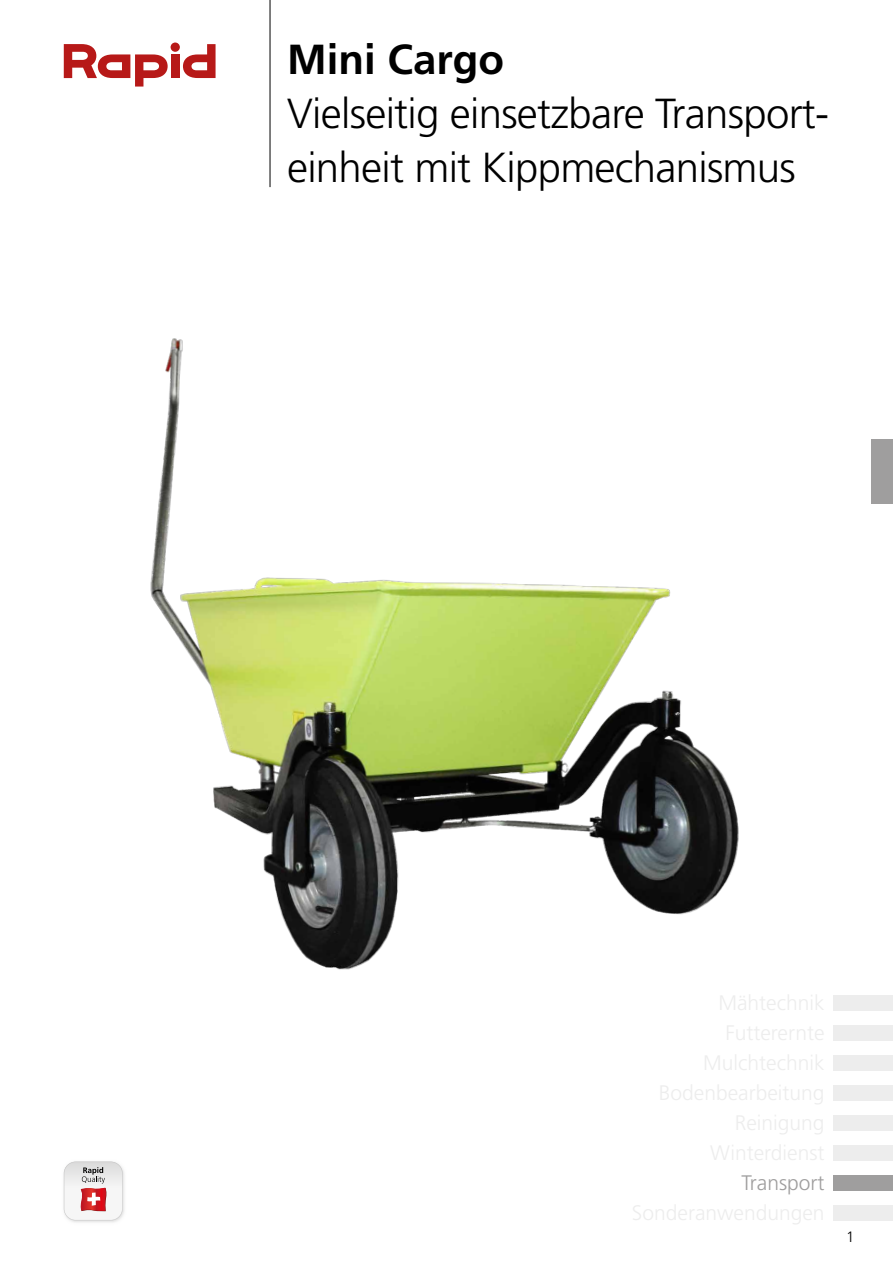
<style>
.page{position:relative;width:893px;height:1263px;background:#fff}
.page>*{position:absolute;margin:0;border:0;box-sizing:border-box;transform-origin:0 0}
.t1{font:300 42px/54px "Frutiger";letter-spacing:-.015em;color:#000}
.t2{font:700 42px "Frutiger LT Std";color:#000}
.t3{font:300 21px "Frutiger";color:#9f9e9e}
.t4{font:300 15px "Frutiger";color:#000}
</style>
<div class="page">
<div style="left:871px;top:440px;width:22px;height:64px;background:#9f9e9e"></div>
<svg style="left:64px;top:1161px;width:59px;height:59px"></svg>
<img style="left:150px;top:338px;width:589px;height:632px">
<div style="left:171px;top:54px;width:8px;height:24px;background:#b71918"></div>
<div style="left:171px;top:43px;width:9px;height:9px;background:#b71918;border-radius:50%"></div>
<svg style="left:64px;top:44px;width:104px;height:43px"></svg>
<svg style="left:183px;top:44px;width:33px;height:34px"></svg>
<hr style="left:270px;top:0;width:1px;height:187px;background:#000">
<div style="left:833px;top:995px;width:60px;height:15px;background:#ededed"></div>
<div style="left:833px;top:1025px;width:60px;height:15px;background:#ededed"></div>
<div style="left:833px;top:1055px;width:60px;height:15px;background:#ededed"></div>
<div style="left:833px;top:1085px;width:60px;height:15px;background:#ededed"></div>
<div style="left:833px;top:1115px;width:60px;height:15px;background:#ededed"></div>
<div style="left:833px;top:1145px;width:60px;height:15px;background:#ededed"></div>
<div style="left:833px;top:1175px;width:60px;height:15px;background:#9f9e9e"></div>
<div style="left:833px;top:1205px;width:60px;height:15px;background:#ededed"></div>
<p class="t2" style="left:287px;top:34px;width:219px">Mini Cargo</p>
<p class="t1" style="left:287px;top:86px;width:544px">Vielseitig einsetzbare Transport&shy;einheit mit Kippmechanismus</p>
<p class="t3" style="left:741px;top:1171px;width:85px">Transport</p>
<p class="t4" style="left:846px;top:1229px;width:10px">1</p>
</div>
